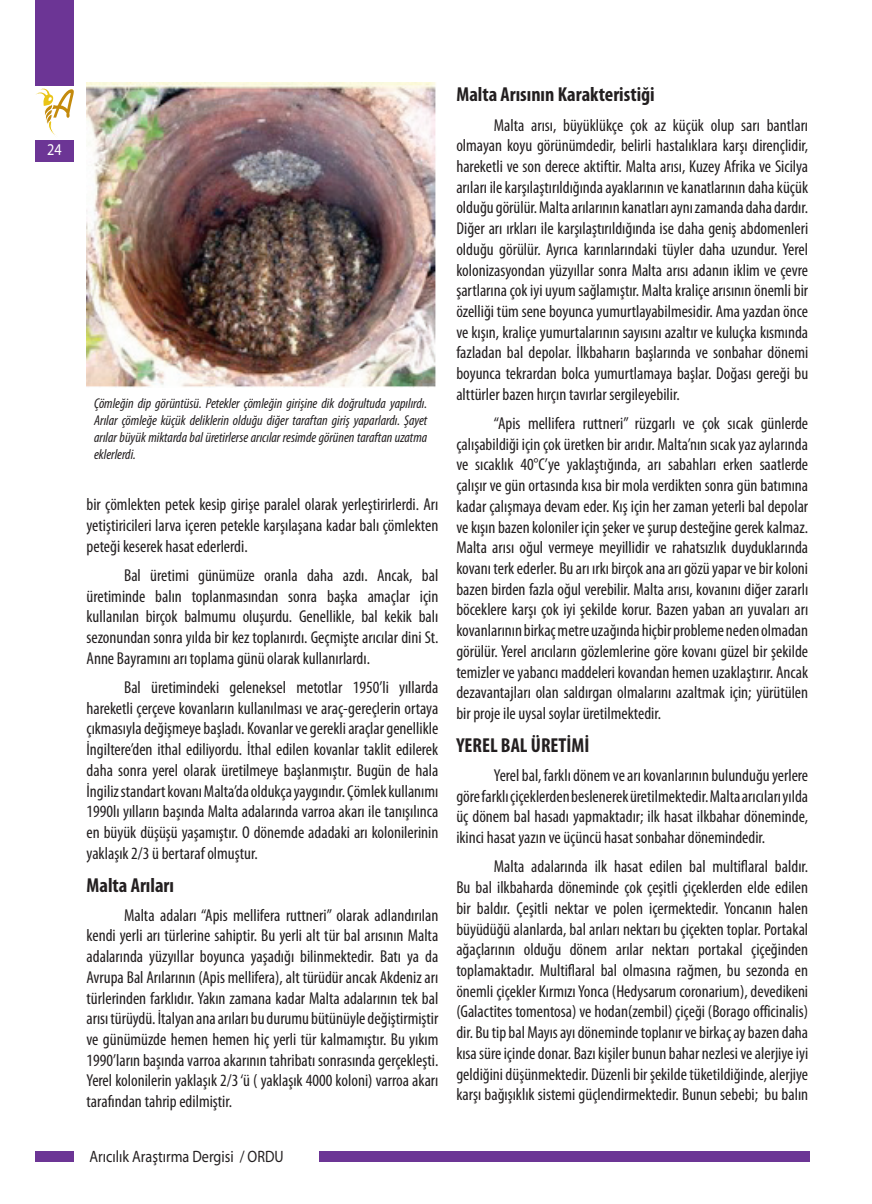
<style>
.page{position:relative;width:872px;height:1204px;background:#fff}
.page>*{position:absolute;margin:0;border:0;box-sizing:border-box;transform-origin:0 0}
.t1{font:700 condensed 20.25px "Myriad Pro";color:#231f20}
.t2{font:condensed 17.25px/20.7px "Myriad Pro";color:#231f20;text-align:justify}
.t3{font:16.5px "Myriad Pro";color:#231f20;scale:.86 1}
.t4{font:16.5px "Myriad Pro";color:#fff;scale:.86 1}
.t5{font:italic condensed 14.25px/17.1px "Myriad Pro";color:#231f20;text-align:justify}
</style>
<div class="page">
<div style="left:319px;top:1151px;width:490px;height:10px;background:#6c3595"></div>
<svg style="left:36px;top:88px;width:38px;height:47px"></svg>
<div style="left:36px;top:0;width:38px;height:85px;background:#6c3595"></div>
<div style="left:36px;top:140px;width:38px;height:22px;background:#6c3595"></div>
<div style="left:36px;top:1151px;width:38px;height:10px;background:#6c3595"></div>
<img style="left:87px;top:83px;width:349px;height:304px">
<p class="t4" style="left:47px;top:140px;width:18px">24</p>
<p class="t5" style="left:94px;top:394px;width:335px">Çömleğin dip görüntüsü. Petekler çömleğin girişine dik doğrultuda yapılırdı.<br>Arılar çömleğe küçük deliklerin olduğu diğer taraftan giriş yaparlardı. Şayet arılar büyük miktarda bal üretirlerse arıcılar resimde görünen taraftan uzatma eklerlerdi.</p>
<p class="t2" style="left:87px;top:494px;width:353px">bir çömlekten petek kesip girişe paralel olarak yerleştirirlerdi. Arı yetiştiricileri larva içeren petekle karşılaşana kadar balı çömlekten peteği keserek hasat ederlerdi.</p>
<p class="t2" style="left:87px;top:564px;width:353px;text-indent:38px">Bal üretimi günümüze oranla daha azdı. Ancak, bal üretiminde balın toplanmasından sonra başka amaçlar için kullanılan birçok balmumu oluşurdu. Genellikle, bal kekik balı sezonundan sonra yılda bir kez toplanırdı. Geçmişte arıcılar dini St.<br>Anne Bayramını arı toplama günü olarak kullanırlardı.</p>
<p class="t2" style="left:87px;top:676px;width:353px;text-indent:38px">Bal üretimindeki geleneksel metotlar 1950’li yıllarda hareketli çerçeve kovanların kullanılması ve araç-gereçlerin ortaya çıkmasıyla değişmeye başladı. Kovanlar ve gerekli araçlar genellikle İngiltere’den ithal ediliyordu. İthal edilen kovanlar taklit edilerek daha sonra yerel olarak üretilmeye başlanmıştır. Bugün de hala İngiliz standart kovanı Malta’da oldukça yaygındır. Çömlek kullanımı 1990lı yılların başında Malta adalarında varroa akarı ile tanışılınca en büyük düşüşü yaşamıştır. O dönemde adadaki arı kolonilerinin yaklaşık 2/3 ü bertaraf olmuştur.</p>
<p class="t1" style="left:87px;top:872px;width:89px">Malta Arıları</p>
<p class="t2" style="left:87px;top:904px;width:353px;text-indent:38px">Malta adaları “Apis mellifera ruttneri” olarak adlandırılan kendi yerli arı türlerine sahiptir. Bu yerli alt tür bal arısının Malta adalarında yüzyıllar boyunca yaşadığı bilinmektedir. Batı ya da Avrupa Bal Arılarının (Apis mellifera), alt türüdür ancak Akdeniz arı türlerinden farklıdır. Yakın zamana kadar Malta adalarının tek bal arısı türüydü. İtalyan ana arıları bu durumu bütünüyle değiştirmiştir ve günümüzde hemen hemen hiç yerli tür kalmamıştır. Bu yıkım 1990’ların başında varroa akarının tahribatı sonrasında gerçekleşti.<br>Yerel kolonilerin yaklaşık 2/3 ‘ü ( yaklaşık 4000 koloni) varroa akarı tarafından tahrip edilmiştir.</p>
<p class="t3" style="left:90px;top:1146px;width:227px">Arıcılık Araştırma Dergisi / ORDU</p>
<p class="t1" style="left:456px;top:82px;width:200px">Malta Arısının Karakteristiği</p>
<p class="t2" style="left:456px;top:114px;width:353px;text-indent:38px">Malta arısı, büyüklükçe çok az küçük olup sarı bantları olmayan koyu görünümdedir, belirli hastalıklara karşı dirençlidir, hareketli ve son derece aktiftir. Malta arısı, Kuzey Afrika ve Sicilya arıları ile karşılaştırıldığında ayaklarının ve kanatlarının daha küçük olduğu görülür. Malta arılarının kanatları aynı zamanda daha dardır.<br>Diğer arı ırkları ile karşılaştırıldığında ise daha geniş abdomenleri olduğu görülür. Ayrıca karınlarındaki tüyler daha uzundur. Yerel kolonizasyondan yüzyıllar sonra Malta arısı adanın iklim ve çevre şartlarına çok iyi uyum sağlamıştır. Malta kraliçe arısının önemli bir özelliği tüm sene boyunca yumurtlayabilmesidir. Ama yazdan önce ve kışın, kraliçe yumurtalarının sayısını azaltır ve kuluçka kısmında fazladan bal depolar. İlkbaharın başlarında ve sonbahar dönemi boyunca tekrardan bolca yumurtlamaya başlar. Doğası gereği bu alttürler bazen hırçın tavırlar sergileyebilir.</p>
<p class="t2" style="left:456px;top:413px;width:353px;text-indent:38px">“Apis mellifera ruttneri” rüzgarlı ve çok sıcak günlerde çalışabildiği için çok üretken bir arıdır. Malta’nın sıcak yaz aylarında ve sıcaklık 40°C’ye yaklaştığında, arı sabahları erken saatlerde çalışır ve gün ortasında kısa bir mola verdikten sonra gün batımına kadar çalışmaya devam eder. Kış için her zaman yeterli bal depolar ve kışın bazen koloniler için şeker ve şurup desteğine gerek kalmaz.<br>Malta arısı oğul vermeye meyillidir ve rahatsızlık duyduklarında kovanı terk ederler. Bu arı ırkı birçok ana arı gözü yapar ve bir koloni bazen birden fazla oğul verebilir. Malta arısı, kovanını diğer zararlı böceklere karşı çok iyi şekilde korur. Bazen yaban arı yuvaları arı kovanlarının birkaç metre uzağında hiçbir probleme neden olmadan görülür. Yerel arıcıların gözlemlerine göre kovanı güzel bir şekilde temizler ve yabancı maddeleri kovandan hemen uzaklaştırır. Ancak dezavantajları olan saldırgan olmalarını azaltmak için; yürütülen bir proje ile uysal soylar üretilmektedir.</p>
<p class="t1" style="left:456px;top:732px;width:135px">YEREL BAL ÜRETİMİ</p>
<p class="t2" style="left:456px;top:764px;width:353px;text-indent:38px">Yerel bal, farklı dönem ve arı kovanlarının bulunduğu yerlere göre farklı çiçeklerden beslenerek üretilmektedir. Malta arıcıları yılda üç dönem bal hasadı yapmaktadır; ilk hasat ilkbahar döneminde, ikinci hasat yazın ve üçüncü hasat sonbahar dönemindedir.</p>
<p class="t2" style="left:456px;top:856px;width:353px;text-indent:38px">Malta adalarında ilk hasat edilen bal multiflaral baldır.<br>Bu bal ilkbaharda döneminde çok çeşitli çiçeklerden elde edilen bir baldır. Çeşitli nektar ve polen içermektedir. Yoncanın halen büyüdüğü alanlarda, bal arıları nektarı bu çiçekten toplar. Portakal ağaçlarının olduğu dönem arılar nektarı portakal çiçeğinden toplamaktadır. Multiflaral bal olmasına rağmen, bu sezonda en önemli çiçekler Kırmızı Yonca (Hedysarum coronarium), devedikeni (Galactites tomentosa) ve hodan(zembil) çiçeği (Borago officinalis) dir. Bu tip bal Mayıs ayı döneminde toplanır ve birkaç ay bazen daha kısa süre içinde donar. Bazı kişiler bunun bahar nezlesi ve alerjiye iyi geldiğini düşünmektedir. Düzenli bir şekilde tüketildiğinde, alerjiye karşı bağışıklık sistemi güçlendirmektedir. Bunun sebebi; bu balın</p>
</div>
